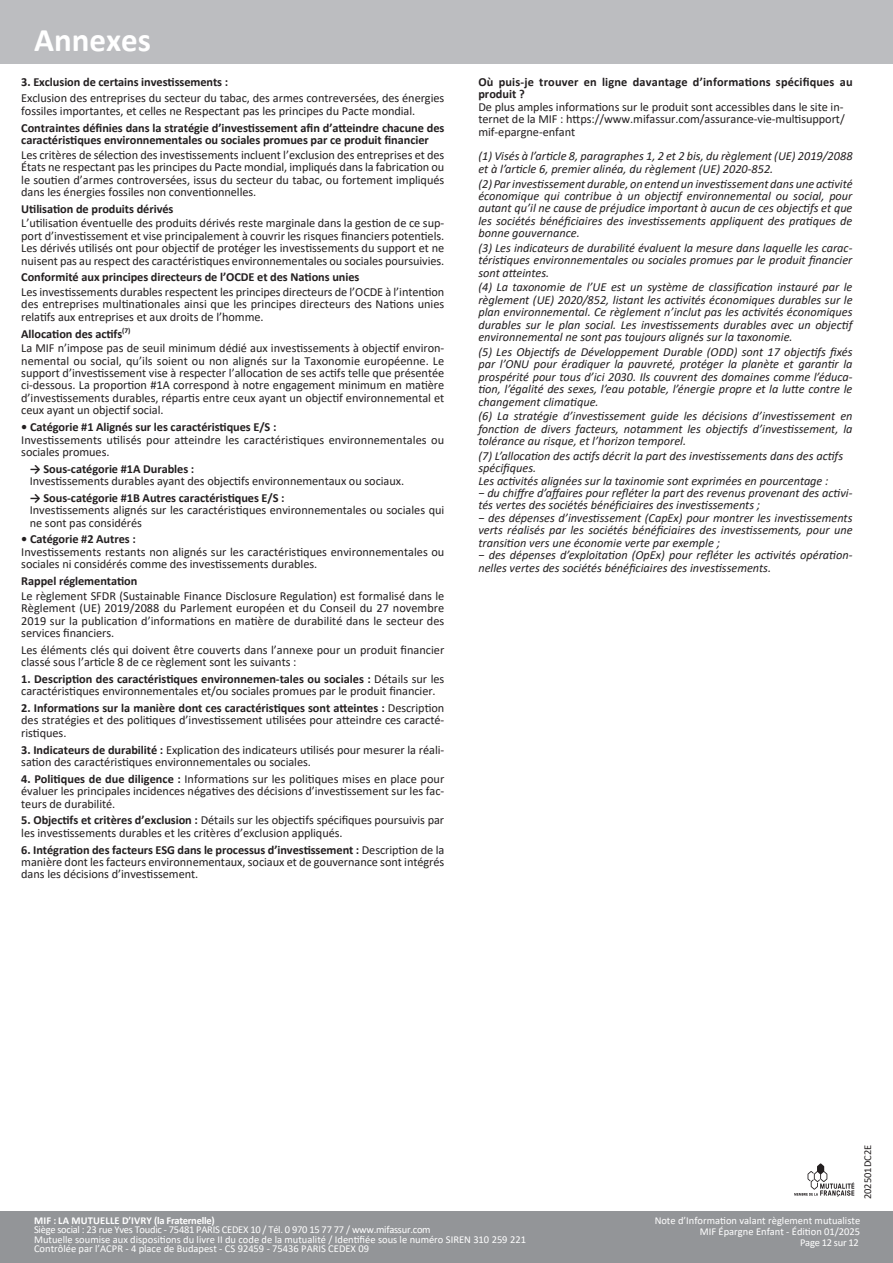
<style>
.page{position:relative;width:893px;height:1263px;background:#fff}
.page>*{position:absolute;margin:0;border:0;box-sizing:border-box;transform-origin:0 0}
.t1{font:700 33px "Calibri";color:#fff}
.t2{font:12.3px/12.5px "Calibri";letter-spacing:-.005em;color:#231f20}
.t3{font:italic 12.3px/12.5px "Calibri";color:#231f20}
.t4{font:700 12.3px/12.5px "Calibri";letter-spacing:-.005em;color:#231f20}
.t5{font:700 12.3px/12.5px "Calibri";letter-spacing:.015em;color:#231f20}
.t6{font:10.5px/11.2px "Calibri";color:#fff;text-align:right}
.t7{font:10.5px "Calibri";letter-spacing:-.025em;color:#fff}
.t8{font:700 10.5px "Calibri";letter-spacing:.015em;color:#fff}
.t9{font:10.5px "Calibri";color:#231f20}
.t10{font:700 7.35px "Calibri";color:#231f20}
.s1{font-weight:700}
.s2{font-weight:400}
</style>
<div class="page">
<div style="left:0;top:0;width:893px;height:64px;background:#bcbdc0"></div>
<div style="left:0;top:1212px;width:893px;height:51px;background:#939598"></div>
<svg style="left:794px;top:1163px;width:60px;height:34px"></svg>
<h1 class="t1" style="left:34px;top:16px;width:118px">Annexes</h1>
<p class="t4" style="left:21px;top:75px;width:209px">3. Exclusion de certains investissements :</p>
<p class="t2" style="left:21px;top:92px;width:425px">Exclusion des entreprises du secteur du tabac, des armes contreversées, des énergies fossiles importantes, et celles ne Respectant pas les principes du Pacte mondial.</p>
<p class="t4" style="left:21px;top:121px;width:425px">Contraintes définies dans la stratégie ’d investissement afin ’d atteindre chacune des caractéristiques environnementales ou sociales promues par ce produit financier</p>
<p class="t2" style="left:21px;top:148px;width:425px;text-align:justify">Les critères de sélection des investissements incluent ’l exclusion des entreprises et des États ne respectant pas les principes du Pacte mondial, impliqués dans la fabrication ou le soutien ’d armes controversées, issus du secteur du tabac, ou fortement impliqués dans les énergies fossiles non conventionnelles.</p>
<p class="t4" style="left:21px;top:202px;width:154px">Utilisation de produits dérivés</p>
<p class="t2" style="left:21px;top:229px;width:424px">port ’d investissement et vise principalement à couvrir les risques financiers potentiels.</p>
<p class="t2" style="left:21px;top:210px;width:425px;line-height:24.9px">’L utilisation éventuelle des produits dérivés reste marginale dans la gestion de ce sup-<br>Les dérivés utilisés ont pour objectif de protéger les investissements du support et ne</p>
<p class="t2" style="left:21px;top:254px;width:424px">nuisent pas au respect des caractéristiques environnementales ou sociales poursuivies.</p>
<p class="t4" style="left:21px;top:271px;width:340px">Conformité aux principes directeurs de ’l OCDE et des Nations unies</p>
<p class="t2" style="left:21px;top:285px;width:425px;text-align:justify">Les investissements durables respectent les principes directeurs de ’l OCDE ’là intention des entreprises multinationales ainsi que les principes directeurs des Nations unies relatifs aux entreprises et aux droits de ’l homme.</p>
<p class="t10" style="left:122px;top:326px;width:10px">(7)</p>
<p class="t4" style="left:21px;top:327px;width:103px">Allocation des actifs</p>
<p class="t2" style="left:21px;top:354px;width:425px">nemental ou social, qu’ils soient ou non alignés sur la Taxonomie européenne. Le</p>
<p class="t2" style="left:21px;top:335px;width:425px;line-height:24.9px">La MIF ’n impose pas de seuil minimum dédié aux investissements à objectif environ&shy;support ’d investissement vise à respecter ’l allocation de ses actifs telle que présentée</p>
<p class="t2" style="left:21px;top:379px;width:425px;text-align:justify">ci-dessous. La proportion #1A correspond à notre engagement minimum en matière ’d investissements durables, répartis entre ceux ayant un objectif environnemental et ceux ayant un objectif social.</p>
<p class="t4" style="left:21px;top:421px;width:257px">• Catégorie #1 Alignés sur les caractéristiques :S/E</p>
<p class="t2" style="left:21px;top:433px;width:424px">Investissements utilisés pour atteindre les caractéristiques environnementales ou sociales promues.</p>
<p class="t4" style="left:30px;top:462px;width:166px">→ Sous-catégorie #1A Durables :</p>
<p class="t2" style="left:30px;top:474px;width:376px">Investissements durables ayant des objectifs environnementaux ou sociaux.</p>
<p class="t4" style="left:30px;top:491px;width:256px">→ Sous-catégorie #1B Autres caractéristiques :S/E</p>
<p class="t2" style="left:30px;top:504px;width:416px">Investissements alignés sur les caractéristiques environnementales ou sociales qui ne sont pas considérés</p>
<p class="t4" style="left:21px;top:533px;width:116px">• Catégorie #2 Autres :</p>
<p class="t2" style="left:21px;top:545px;width:425px">Investissements restants non alignés sur les caractéristiques environnementales ou sociales ni considérés comme des investissements durables.</p>
<p class="t4" style="left:21px;top:575px;width:118px">Rappel réglementation</p>
<p class="t2" style="left:21px;top:589px;width:425px;text-align:justify">Le règlement SFDR (Sustainable Finance Disclosure Regulation) est formalisé dans le Règlement (UE) 2019/2088 du Parlement européen et du Conseil du 27 novembre 2019 sur la publication ’d informations en matière de durabilité dans le secteur des services financiers.</p>
<p class="t2" style="left:21px;top:643px;width:424px">Les éléments clés qui doivent être couverts dans ’l annexe pour un produit financier classé sous ’l article 8 de ce règlement sont les suivants :</p>
<p class="t2" style="left:21px;top:672px;width:425px"><span class="s1">1. Description des caractéristiques environnemen-tales ou sociales :</span> Détails sur les caractéristiques environnementales et/ou sociales promues par le produit financier.</p>
<p class="t4" style="left:21px;top:695px;width:425px;line-height:24.9px">2. Informations sur la manière dont ces caractéristiques sont atteintes : <span class="s2">Description ristiques.</span></p>
<p class="t2" style="left:21px;top:714px;width:425px">des stratégies et des politiques ’d investissement utilisées pour atteindre ces caracté-</p>
<p class="t2" style="left:21px;top:755px;width:291px">sation des caractéristiques environnementales ou sociales.</p>
<p class="t2" style="left:21px;top:743px;width:425px"><span class="s1">3. Indicateurs de durabilité :</span> Explication des indicateurs utilisés pour mesurer la réali-</p>
<p class="t2" style="left:21px;top:766px;width:424px;line-height:24.9px"><span class="s1">4. Politiques de due diligence :</span> Informations sur les politiques mises en place pour teurs de durabilité.</p>
<p class="t2" style="left:21px;top:785px;width:425px">évaluer les principales incidences négatives des décisions ’d investissement sur les fac-</p>
<p class="t2" style="left:21px;top:814px;width:424px"><span class="s1">5. Objectifs et critères ’d exclusion :</span> Détails sur les objectifs spécifiques poursuivis par les investissements durables et les critères ’d exclusion appliqués.</p>
<p class="t2" style="left:21px;top:843px;width:425px;text-align:justify"><span class="s1">6. Intégration des facteurs ESG dans le processus ’d investissement :</span> Description de la manière dont les facteurs environnementaux, sociaux et de gouvernance sont intégrés dans les décisions ’d investissement.</p>
<p class="t5" style="left:478px;top:75px;width:376px">Où puis j e- trouver en ligne davantage ’d informations spécifiques au produit ?</p>
<p class="t2" style="left:478px;top:112px;width:368px">ternet de la MIF : https://www.mifassur.com/assurance-vie-multisupport/</p>
<p class="t2" style="left:478px;top:94px;width:367px;line-height:24.9px">De plus amples informations sur le produit sont accessibles dans le site in&shy;mif-epargne-enfant</p>
<p class="t3" style="left:478px;top:150px;width:376px">1( ) Visés ’là article 8, paragraphes 1, 2 et 2 bis, du règlement (UE( 2019/2088 et ’là article 6, premier alinéa, du règlement (UE( 2020-852.</p>
<p class="t3" style="left:478px;top:177px;width:376px;text-align:justify">2( )Parinvestissementdurable,onentenduninvestissementdansuneactivité économique qui contribue à un objectif environnemental ou social, pour autant qu i l’ ne cause de préjudice important à aucun de ces objectifs et que les sociétés bénéficiaires des investissements appliquent des pratiques de bonne gouvernance.</p>
<p class="t3" style="left:478px;top:253px;width:376px">téristiques environnementales ou sociales promues par le produit financier</p>
<p class="t3" style="left:478px;top:235px;width:376px;line-height:24.9px">3( ) Les indicateurs de durabilité évaluent la mesure dans laquelle les carac&shy;sont atteintes.</p>
<p class="t3" style="left:478px;top:280px;width:376px;text-align:justify">4( ) La taxonomie de ’l UE est un système de classification instauré par le règlement (UE) 2020/852, listant les activités économiques durables sur le plan environnemental. Ce règlement ’n inclut pas les activités économiques durables sur le plan social. Les investissements durables avec un objectif environnemental ne sont pas toujours alignés sur la taxonomie.</p>
<p class="t3" style="left:478px;top:345px;width:376px">5( ) Les Objectifs de Développement Durable (ODD) sont 17 objectifs fixés par ’l ONU pour éradiquer la pauvreté, protéger la planète et garantir la</p>
<p class="t3" style="left:478px;top:382px;width:376px">tion ’l, égalité des sexes ’l, eau potable ’l, énergie propre et la lutte contre le</p>
<p class="t3" style="left:478px;top:364px;width:376px;line-height:24.9px">prospérité pour tous ’d ici 2030. Ils couvrent des domaines comme ’l éduca&shy;changement climatique.</p>
<p class="t3" style="left:478px;top:409px;width:376px;text-align:justify">6( ) La stratégie ’d investissement guide les décisions ’d investissement en fonction de divers facteurs, notamment les objectifs ’d investissement, la tolérance au risque, et ’l horizon temporel.</p>
<p class="t3" style="left:478px;top:449px;width:366px">7( ’ L) allocation des actifs décrit la part des investissements dans des actifs spécifiques.<br>Les activités alignées sur la taxinomie sont exprimées en pourcentage :</p>
<p class="t3" style="left:478px;top:499px;width:283px">tés vertes des sociétés bénéficiaires des investissements ;</p>
<p class="t3" style="left:478px;top:480px;width:376px;line-height:24.9px">− du chiffre ’d affaires pour refléter la part des revenus provenant des activi-− des dépenses ’d investissement (CapEx) pour montrer les investissements</p>
<p class="t3" style="left:478px;top:523px;width:376px">verts réalisés par les sociétés bénéficiaires des investissements, pour une transition vers une économie verte par exemple ;</p>
<p class="t3" style="left:478px;top:561px;width:294px">nelles vertes des sociétés bénéficiaires des investissements.</p>
<p class="t3" style="left:478px;top:548px;width:376px">− des dépenses ’d exploitation (OpEx) pour refléter les activités opération-</p>
<p class="t9" style="left:860px;top:1199px;width:56px;rotate:-90deg">202501DC E2</p>
<p class="t8" style="left:34px;top:1213px;width:182px">MIF : LA MUTUELLE D’IVRY (la Fraternelle)</p>
<p class="t6" style="left:34px;top:1233px;width:493px">Mutuelle soumise aux dispositions du livre II du code de la mutualité / Identifiée sous le numéro SIREN 310 259 221</p>
<p class="t7" style="left:800px;top:1235px;width:60px">Page 12 sur 12</p>
<p class="t6" style="left:34px;top:1243px;width:337px">Contrôlée par ’l ACPR 4- place de Budapest - CS 92459 - 75436 PARIS CEDEX 09</p>
<p class="t6" style="left:655px;top:1215px;width:207px">Note ’d Information valant règlement mutualiste<br>MIF Épargne Enfant - Édition 01/2025</p>
<p class="t7" style="left:34px;top:1223px;width:398px">Siège social : 23 rue Yves Toudic - 75481 PARIS CEDEX 10 / Tél 0. 970 15 77 77 / www.mifassur.com</p>
</div>
